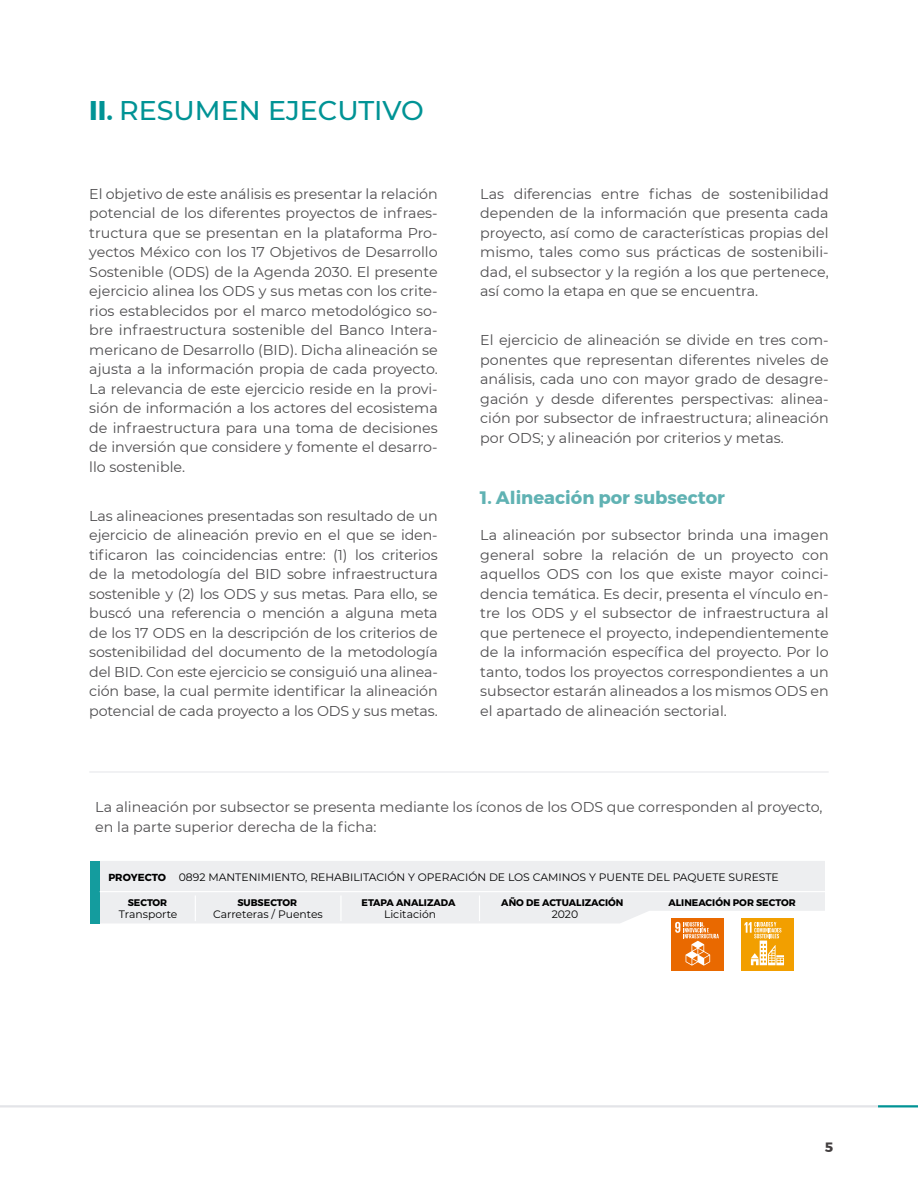
<style>
.page{position:relative;width:918px;height:1188px;background:#fff}
.page>*{position:absolute;margin:0;border:0;box-sizing:border-box;transform-origin:0 0}
.t1{font:500 27px "Montserrat";color:#009395}
.t2{font:700 18px "Montserrat";color:#60b2b3}
.t3{font:14.25px/19.5px "Montserrat";color:#4f4e50;text-align:justify}
.t4{font:700 13.5px "Montserrat";color:#433f40}
.t5{font:10.8px "Montserrat";color:#000}
.t6{font:700 9.6px "Montserrat";color:#000}
.s1{font-weight:700}
.s2{font-weight:700;font-size:10.2px}
</style>
<div class="page">
<hr style="left:0;top:1105px;width:878px;height:2px;background:#e3e4e8">
<hr style="left:878px;top:1105px;width:40px;height:2px;background:#009395">
<hr style="left:89px;top:771px;width:740px;height:2px;background:#edeef0">
<div style="left:671px;top:918px;width:53px;height:52px;background:#e96900"></div>
<svg style="left:675px;top:923px;width:44px;height:43px"></svg>
<div style="left:741px;top:918px;width:53px;height:52px;background:#f29f00"></div>
<svg style="left:744px;top:923px;width:40px;height:42px"></svg>
<div style="left:100px;top:861px;width:725px;height:62px;background:#edeef0"></div>
<div style="left:90px;top:861px;width:10px;height:62px;background:#149c9e"></div>
<hr style="left:100px;top:891px;width:725px;height:1px;background:#fff">
<svg style="left:479px;top:895px;width:1px;height:26px"></svg>
<hr style="left:340px;top:895px;width:2px;height:26px;background:#fff">
<svg style="left:195px;top:895px;width:1px;height:26px"></svg>
<h1 class="t1" style="left:89px;top:91px;width:336px"><span class="s1">II.</span> RESUMEN EJECUTIVO</h1>
<p class="t3" style="left:89px;top:183px;width:350px">El objetivo de este análisis es presentar la relación potencial de los diferentes proyectos de infraes&shy;tructura que se presentan en la plataforma Pro&shy;yectos México con los 17 Objetivos de Desarrollo Sostenible (ODS) de la Agenda 2030. El presente ejercicio alinea los ODS y sus metas con los crite&shy;rios establecidos por el marco metodológico so&shy;bre infraestructura sostenible del Banco Intera&shy;mericano de Desarrollo (BID). Dicha alineación se ajusta a la información propia de cada proyecto.<br>La relevancia de este ejercicio reside en la provi&shy;sión de información a los actores del ecosistema de infraestructura para una toma de decisiones de inversión que considere y fomente el desarro&shy;llo sostenible.</p>
<p class="t3" style="left:89px;top:506px;width:350px">Las alineaciones presentadas son resultado de un ejercicio de alineación previo en el que se iden&shy;tificaron las coincidencias entre: (1) los criterios de la metodología del BID sobre infraestructura sostenible y (2) los ODS y sus metas. Para ello, se buscó una referencia o mención a alguna meta de los 17 ODS en la descripción de los criterios de sostenibilidad del documento de la metodología del BID. Con este ejercicio se consiguió una alinea&shy;ción base, la cual permite identificar la alineación potencial de cada proyecto a los ODS y sus metas.</p>
<p class="t3" style="left:480px;top:183px;width:350px">Las diferencias entre fichas de sostenibilidad dependen de la información que presenta cada proyecto, así como de características propias del mismo, tales como sus prácticas de sostenibili&shy;dad, el subsector y la región a los que pertenece, así como la etapa en que se encuentra.</p>
<p class="t3" style="left:480px;top:330px;width:350px">El ejercicio de alineación se divide en tres com&shy;ponentes que representan diferentes niveles de análisis, cada uno con mayor grado de desagre&shy;gación y desde diferentes perspectivas: alinea&shy;ción por subsector de infraestructura; alineación por ODS; y alineación por criterios y metas.</p>
<p class="t2" style="left:480px;top:483px;width:246px">1. Alineación por subsector</p>
<p class="t3" style="left:480px;top:525px;width:350px">La alineación por subsector brinda una imagen general sobre la relación de un proyecto con aquellos ODS con los que existe mayor coinci&shy;dencia temática. Es decir, presenta el vínculo en&shy;tre los ODS y el subsector de infraestructura al que pertenece el proyecto, independientemente de la información específica del proyecto. Por lo tanto, todos los proyectos correspondientes a un subsector estarán alineados a los mismos ODS en el apartado de alineación sectorial.</p>
<p class="t3" style="left:95px;top:797px;width:729px">La alineación por subsector se presenta mediante los íconos de los ODS que corresponden al proyecto, en la parte superior derecha de la ficha:</p>
<p class="t5" style="left:108px;top:870px;width:672px"><span class="s2">PROYECTO</span> 0892 MANTENIMIENTO, REHABILITACIÓN Y OPERACIÓN DE LOS CAMINOS Y PUENTE DEL PAQUETE SURESTE</p>
<p class="t6" style="left:128px;top:895px;width:41px">SECTOR</p>
<p class="t5" style="left:119px;top:907px;width:60px">Transporte</p>
<p class="t6" style="left:501px;top:895px;width:124px">AÑO DE ACTUALIZACIÓN</p>
<p class="t5" style="left:552px;top:907px;width:28px">2020</p>
<p class="t6" style="left:668px;top:895px;width:129px">ALINEACIÓN POR SECTOR</p>
<p class="t6" style="left:237px;top:895px;width:61px">SUBSECTOR</p>
<p class="t5" style="left:213px;top:907px;width:111px">Carreteras / Puentes</p>
<p class="t6" style="left:362px;top:895px;width:96px">ETAPA ANALIZADA</p>
<p class="t5" style="left:384px;top:907px;width:54px">Licitación</p>
<p class="t4" style="left:825px;top:1136px;width:10px">5</p>
</div>
